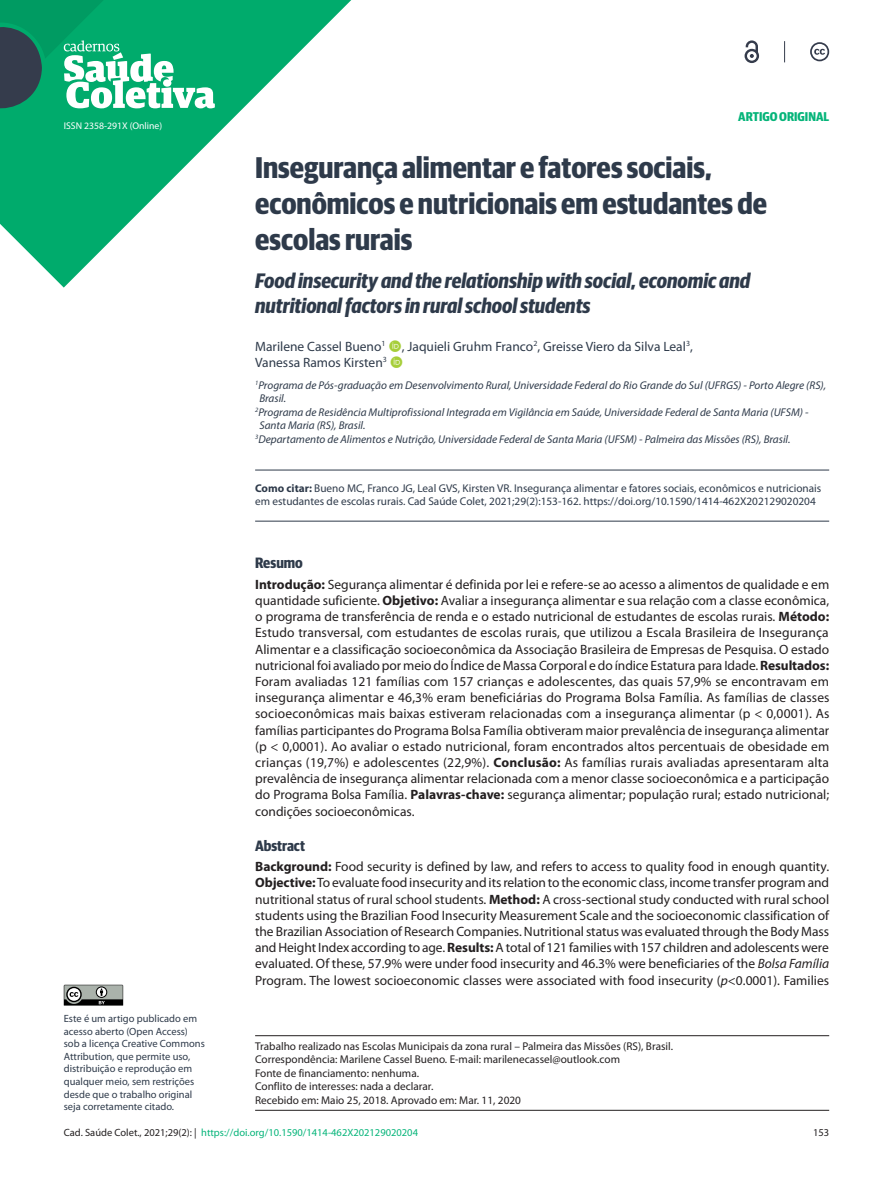
<style>
.page{position:relative;width:893px;height:1191px;background:#fff}
.page>*{position:absolute;margin:0;border:0;box-sizing:border-box;transform-origin:0 0}
.ArticleTitle{font:700 30px/36px "Guardian Sans Cond";color:#2e3a4a}
.ArticleTitle-Trans1{font:italic 700 21px/25.2px "Guardian Sans Cond";color:#2e3a4a}
.AbstractTitle-Trans1{font:700 15px "Guardian Sans Cond";color:#2e3a4a}
.AbstractTitle{font:700 15px "Guardian Sans Cond";color:#2e3a4a}
.Abstract{font:13.5px/16.2px "Myriad Pro";color:#231f20;text-align:justify}
.Abstract-Trans1{font:13.5px/16.2px "Myriad Pro";color:#231f20;text-align:justify}
.Authors{font:13.5px/16.2px "Myriad Pro";color:#2e3a4a}
.t1{font:700 12.75px "Guardian Sans Cond";color:#05b479}
.Affiliations{font:italic 11.25px/13.5px "Myriad Pro";color:#2e3a4a}
.HowToCite{font:11.25px/13.5px "Myriad Pro";color:#2e3a4a}
.fnArticleOther{font:11.25px "Myriad Pro";color:#231f20}
.Correspondence{font:11.25px "Myriad Pro";color:#231f20}
.History{font:11.25px "Myriad Pro";color:#231f20}
.fnConflict{font:11.25px "Myriad Pro";color:#231f20}
.fnSupported-by{font:11.25px "Myriad Pro";color:#231f20}
.t2{font:10.5px/12.6px "Myriad Pro";color:#2e3a4a}
.t3{font:10.5px "Myriad Pro";color:#05b479}
.t4{font:9.75px "Myriad Pro";color:#fff}
.s1{font-weight:700}
.s2{font-style:italic}
.s3{color:#231f20}
</style>
<div class="page">
<svg style="left:0;top:125px;width:227px;height:162px;fill:#00ab6c"></svg>
<svg style="left:0;top:0;width:352px;height:125px"></svg>
<svg style="left:744px;top:40px;width:15px;height:23px"></svg>
<svg style="left:810px;top:42px;width:19px;height:19px"></svg>
<svg style="left:784px;top:41px;width:1px;height:21px"></svg>
<svg style="left:64px;top:984px;width:59px;height:21px"></svg>
<hr style="left:255px;top:470px;width:574px;height:1px;background:#2e3a4a">
<hr style="left:255px;top:521px;width:574px;height:1px;background:#2e3a4a">
<hr style="left:255px;top:1035px;width:574px;height:1px;background:#231f20">
<hr style="left:255px;top:1110px;width:574px;height:1px;background:#231f20">
<p class="t4" style="left:64px;top:120px;width:100px">ISSN 2358-291X (Online)</p>
<p class="t2" style="left:64px;top:1012px;width:143px">Este é um artigo publicado em acesso aberto (Open Access) sob a licença Creative Commons<br>Attribution, que permite uso, distribuição e reprodução em qualquer meio, sem restrições desde que o trabalho original seja corretamente citado.</p>
<p class="t1" style="left:738px;top:107px;width:92px">ARTIGO ORIGINAL</p>
<p class="ArticleTitle" style="left:255px;top:147px;width:513px">Insegurança alimentar e fatores sociais, econômicos e nutricionais em estudantes de escolas rurais</p>
<p class="ArticleTitle-Trans1" style="left:255px;top:266px;width:497px">Food insecurity and the relationship with social, economic and nutritional factors in rural school students</p>
<p class="Authors" style="left:255px;top:338px;width:439px">Marilene Cassel Bueno<sup>1</sup> , Jaquieli Gruhm Franco<sup>2</sup>, Greisse Viero da Silva Leal<sup>3</sup>,<br>Vanessa Ramos Kirsten<sup>3</sup></p>
<p class="Affiliations" style="left:259px;top:378px;width:568px;text-indent:-4px"><sup>1</sup>Programa de Pós-graduação em Desenvolvimento Rural, Universidade Federal do Rio Grande do Sul (UFRGS) - Porto Alegre (RS),<br>Brasil.</p>
<p class="Affiliations" style="left:259px;top:405px;width:551px;text-indent:-4px"><sup>2</sup>Programa de Residência Multiprofissional Integrada em Vigilância em Saúde, Universidade Federal de Santa Maria (UFSM) -<br>Santa Maria (RS), Brasil.</p>
<p class="Affiliations" style="left:255px;top:432px;width:537px"><sup>3</sup>Departamento de Alimentos e Nutrição, Universidade Federal de Santa Maria (UFSM) - Palmeira das Missões (RS), Brasil.</p>
<p class="HowToCite" style="left:255px;top:481px;width:568px"><span class="s1">Como citar:</span> Bueno MC, Franco JG, Leal GVS, Kirsten VR. Insegurança alimentar e fatores sociais, econômicos e nutricionais em estudantes de escolas rurais. Cad Saúde Colet, 2021;29(2):153-162. https://doi.org/10.1590/1414-462X202129020204</p>
<p class="AbstractTitle" style="left:255px;top:552px;width:49px">Resumo</p>
<p class="Abstract" style="left:255px;top:576px;width:576px"><span class="s1">Introdução:</span> Segurança alimentar é definida por lei e refere-se ao acesso a alimentos de qualidade e em quantidade suficiente. <span class="s1">Objetivo:</span> Avaliar a insegurança alimentar e sua relação com a classe econômica, o programa de transferência de renda e o estado nutricional de estudantes de escolas rurais. <span class="s1">Método:<br></span>Estudo transversal, com estudantes de escolas rurais, que utilizou a Escala Brasileira de Insegurança Alimentar e a classificação socioeconômica da Associação Brasileira de Empresas de Pesquisa. O estado nutricional foi avaliado por meio do Índice de Massa Corporal e do índice Estatura para Idade. <span class="s1">Resultados:<br></span>Foram avaliadas 121 famílias com 157 crianças e adolescentes, das quais 57,9% se encontravam em insegurança alimentar e 46,3% eram beneficiárias do Programa Bolsa Família. As famílias de classes socioeconômicas mais baixas estiveram relacionadas com a insegurança alimentar (p &lt; 0,0001). As famílias participantes do Programa Bolsa Família obtiveram maior prevalência de insegurança alimentar (p &lt; 0,0001). Ao avaliar o estado nutricional, foram encontrados altos percentuais de obesidade em crianças (19,7%) e adolescentes (22,9%). <span class="s1">Conclusão:</span> As famílias rurais avaliadas apresentaram alta prevalência de insegurança alimentar relacionada com a menor classe socioeconômica e a participação do Programa Bolsa Família. <span class="s1">Palavras‑chave:</span> segurança alimentar; população rural; estado nutricional; condições socioeconômicas.</p>
<p class="AbstractTitle-Trans1" style="left:255px;top:834px;width:51px">Abstract</p>
<p class="Abstract-Trans1" style="left:255px;top:858px;width:576px"><span class="s1">Background:</span> Food security is defined by law, and refers to access to quality food in enough quantity.<br><span class="s1">Objective:</span> To evaluate food insecurity and its relation to the economic class, income transfer program and nutritional status of rural school students. <span class="s1">Method:</span> A cross-sectional study conducted with rural school students using the Brazilian Food Insecurity Measurement Scale and the socioeconomic classification of the Brazilian Association of Research Companies. Nutritional status was evaluated through the Body Mass and Height Index according to age. <span class="s1">Results:</span> A total of 121 families with 157 children and adolescents were evaluated. Of these, 57.9% were under food insecurity and 46.3% were beneficiaries of the <span class="s2">Bolsa Família </span>Program. The lowest socioeconomic classes were associated with food insecurity (<span class="s2">p</span>&lt;0.0001). Families</p>
<p class="fnArticleOther" style="left:255px;top:1039px;width:419px">Trabalho realizado nas Escolas Municipais da zona rural – Palmeira das Missões (RS), Brasil.</p>
<p class="Correspondence" style="left:255px;top:1052px;width:366px">Correspondência: Marilene Cassel Bueno. E-mail: marilenecassel@outlook.com</p>
<p class="fnSupported-by" style="left:255px;top:1066px;width:165px">Fonte de financiamento: nenhuma.</p>
<p class="fnConflict" style="left:255px;top:1079px;width:180px">Conflito de interesses: nada a declarar.</p>
<p class="History" style="left:255px;top:1093px;width:267px">Recebido em: Maio 25, 2018. Aprovado em: Mar. 11, 2020</p>
<p class="t3" style="left:64px;top:1125px;width:356px"><span class="s3">Cad. Saúde Colet., 2021;29(2): |</span> https://doi.org/10.1590/1414-462X202129020204</p>
</div>
